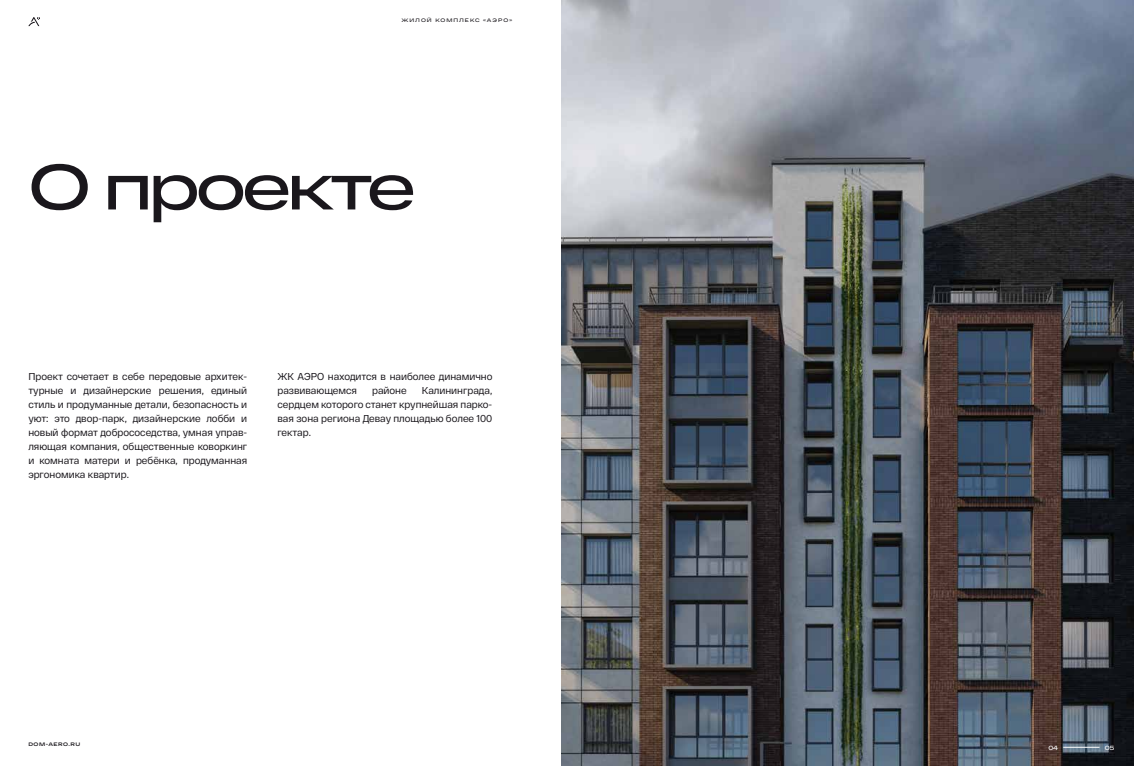
<style>
.page{position:relative;width:1134px;height:766px;background:#fff}
.page>*{position:absolute;margin:0;border:0;box-sizing:border-box;transform-origin:0 0}
.t1{font:600 64px "RF Dewi Expanded";letter-spacing:-.06em;color:#1a171c}
.t2{font:10px/14px "RF Dewi";color:#1a171c;text-align:justify}
.t3{font:600 6px "RF Dewi Expanded";color:#fff}
.t4{font:600 5px "RF Dewi Expanded";letter-spacing:.2em;color:#1a171c}
.t5{font:700 5px "RF Dewi Expanded";letter-spacing:.1em;color:#1a171c}
</style>
<div class="page">
<img style="left:561px;top:0;width:573px;height:765px">
<svg style="left:28px;top:17px;width:12px;height:9px"></svg>
<hr style="left:1063px;top:746px;width:36px;height:1px;background:#fff">
<p class="t4" style="left:401px;top:17px;width:112px">ЖИЛОЙ КОМПЛЕКС «АЭРО»</p>
<h1 class="t1" style="left:28px;top:149px;width:389px">О проекте</h1>
<p class="t2" style="left:28px;top:369px;width:220px">Проект сочетает в себе передовые архитек&shy;турные и дизайнерские решения, единый стиль и продуманные детали, безопасность и уют: это двор-парк, дизайнерские лобби и новый формат добрососедства, умная управ&shy;ляющая компания, общественные коворкинг и комната матери и ребёнка, продуманная эргономика квартир.</p>
<p class="t2" style="left:277px;top:369px;width:216px">ЖК АЭРО находится в наиболее динамично развивающемся</p>
<p class="t2" style="left:372px;top:383px;width:36px">районе</p>
<p class="t2" style="left:277px;top:383px;width:216px;text-indent:144px">Калининграда, сердцем которого станет крупнейшая парко&shy;вая зона региона Девау площадью более 100 гектар.</p>
<p class="t5" style="left:28px;top:740px;width:54px">DOM-AERO.RU</p>
<p class="t3" style="left:1048px;top:744px;width:11px">04</p>
<p class="t3" style="left:1105px;top:744px;width:11px">05</p>
</div>
